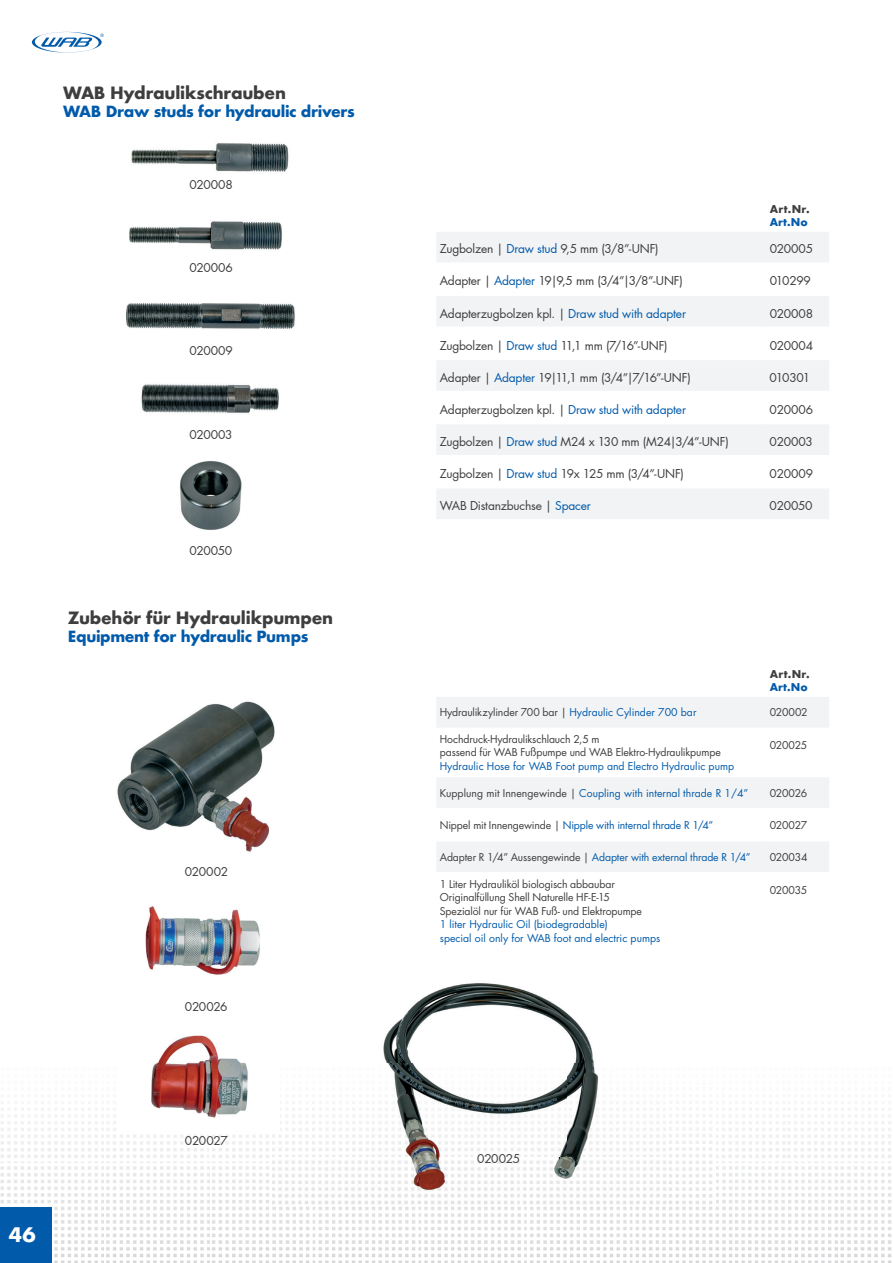
<style>
.page{position:relative;width:893px;height:1263px;background:#fff}
.page>*{position:absolute;margin:0;border:0;box-sizing:border-box;transform-origin:0 0}
.t1{font:700 19.5px "Futura";color:#fff}
.t2{font:700 16.5px "Futura";letter-spacing:-.01em;color:#3e3e3f}
.t3{font:700 15px "Futura";letter-spacing:-.025em;color:#015aaa}
.t4{font:12px "Futura LTW04";letter-spacing:-.015em;color:#3e3e3f}
.t5{font:10.5px/13.5px "Futura";color:#015aaa}
.t6{font:10.5px/13.5px "Futura";letter-spacing:-.01em;color:#3e3e3f}
.t7{font:700 10.5px "Futura";letter-spacing:.03em;color:#3e3e3f}
.t8{font:700 10.5px "Futura";letter-spacing:.01em;color:#015aaa}
.s1{color:#015aaa}
.s2{color:#3e3e3f}
</style>
<div class="page">
<img style="left:273px;top:983px;width:439px;height:221px">
<img style="left:0;top:1163px;width:315px;height:100px">
<img style="left:315px;top:1207px;width:312px;height:56px">
<img style="left:630px;top:1163px;width:262px;height:100px">
<svg style="left:32px;top:32px;width:72px;height:21px"></svg>
<img style="left:117px;top:701px;width:158px;height:151px">
<img style="left:145px;top:906px;width:134px;height:85px">
<img style="left:151px;top:1017px;width:128px;height:115px">
<div style="left:0;top:1208px;width:51px;height:55px;background:#015aaa"></div>
<svg style="left:437px;top:697px;width:392px;height:175px;fill:#f2f3f4"></svg>
<hr style="left:435px;top:727px;width:330px;height:2px;background:#fff">
<hr style="left:765px;top:727px;width:64px;height:2px;background:#fff">
<hr style="left:435px;top:776px;width:330px;height:1px;background:#fff">
<hr style="left:765px;top:776px;width:64px;height:1px;background:#fff">
<hr style="left:435px;top:808px;width:330px;height:1px;background:#fff">
<hr style="left:765px;top:808px;width:64px;height:1px;background:#fff">
<hr style="left:435px;top:840px;width:330px;height:1px;background:#fff">
<hr style="left:765px;top:840px;width:64px;height:1px;background:#fff">
<svg style="left:437px;top:232px;width:392px;height:287px;fill:#f2f3f4"></svg>
<hr style="left:435px;top:262px;width:330px;height:2px;background:#fff">
<hr style="left:765px;top:262px;width:64px;height:2px;background:#fff">
<hr style="left:435px;top:294px;width:330px;height:2px;background:#fff">
<hr style="left:765px;top:294px;width:64px;height:2px;background:#fff">
<hr style="left:435px;top:327px;width:330px;height:1px;background:#fff">
<hr style="left:765px;top:327px;width:64px;height:1px;background:#fff">
<hr style="left:435px;top:359px;width:330px;height:1px;background:#fff">
<hr style="left:765px;top:359px;width:64px;height:1px;background:#fff">
<hr style="left:435px;top:391px;width:330px;height:1px;background:#fff">
<hr style="left:765px;top:391px;width:64px;height:1px;background:#fff">
<hr style="left:435px;top:423px;width:330px;height:1px;background:#fff">
<hr style="left:765px;top:423px;width:64px;height:1px;background:#fff">
<hr style="left:435px;top:455px;width:330px;height:1px;background:#fff">
<hr style="left:765px;top:455px;width:64px;height:1px;background:#fff">
<hr style="left:435px;top:487px;width:330px;height:1px;background:#fff">
<hr style="left:765px;top:487px;width:64px;height:1px;background:#fff">
<img style="left:131px;top:143px;width:158px;height:29px">
<img style="left:129px;top:221px;width:153px;height:29px">
<img style="left:126px;top:303px;width:169px;height:26px">
<img style="left:141px;top:384px;width:138px;height:29px">
<img style="left:180px;top:461px;width:62px;height:69px">
<h2 class="t2" style="left:63px;top:81px;width:224px">WAB Hydraulikschrauben</h2>
<p class="t3" style="left:63px;top:100px;width:293px">WAB Draw studs for hydraulic drivers</p>
<p class="t4" style="left:189px;top:177px;width:45px">020008</p>
<p class="t4" style="left:189px;top:259px;width:45px">020006</p>
<p class="t4" style="left:189px;top:342px;width:45px">020009</p>
<p class="t4" style="left:189px;top:426px;width:45px">020003</p>
<p class="t4" style="left:189px;top:542px;width:44px">020050</p>
<h2 class="t2" style="left:68px;top:606px;width:267px">Zubehör für Hydraulikpumpen</h2>
<p class="t3" style="left:68px;top:625px;width:242px">Equipment for hydraulic Pumps</p>
<h1 class="t1" style="left:9px;top:1221px;width:29px">46</h1>
<p class="t4" style="left:185px;top:863px;width:45px">020002</p>
<p class="t4" style="left:185px;top:998px;width:44px">020026</p>
<p class="t4" style="left:185px;top:1132px;width:44px">020027</p>
<p class="t7" style="left:770px;top:201px;width:42px">Art.Nr.</p>
<p class="t8" style="left:770px;top:214px;width:40px">Art.No</p>
<p class="t4" style="left:440px;top:241px;width:220px">Zugbolzen | <span class="s1">Draw stud</span> 9,5 mm (3/8”-UNF)</p>
<p class="t4" style="left:770px;top:241px;width:45px">020005</p>
<p class="t4" style="left:440px;top:273px;width:245px">Adapter | <span class="s1">Adapter</span> 19|9,5 mm (3/4”|3/8”-UNF)</p>
<p class="t4" style="left:770px;top:273px;width:43px">010299</p>
<p class="t4" style="left:440px;top:305px;width:248px">Adapterzugbolzen kpl. | <span class="s1">Draw stud with adapter</span></p>
<p class="t4" style="left:770px;top:305px;width:45px">020008</p>
<p class="t4" style="left:440px;top:337px;width:229px">Zugbolzen | <span class="s1">Draw stud</span> 11,1 mm (7/16”-UNF)</p>
<p class="t4" style="left:770px;top:337px;width:45px">020004</p>
<p class="t4" style="left:440px;top:369px;width:253px">Adapter | <span class="s1">Adapter</span> 19|11,1 mm (3/4”|7/16”-UNF)</p>
<p class="t4" style="left:770px;top:369px;width:42px">010301</p>
<p class="t4" style="left:440px;top:401px;width:248px">Adapterzugbolzen kpl. | <span class="s1">Draw stud with adapter</span></p>
<p class="t4" style="left:770px;top:401px;width:45px">020006</p>
<p class="t4" style="left:440px;top:433px;width:291px">Zugbolzen | <span class="s1">Draw stud</span> M24 x 130 mm (M24|3/4”-UNF)</p>
<p class="t4" style="left:770px;top:433px;width:45px">020003</p>
<p class="t4" style="left:440px;top:465px;width:246px">Zugbolzen | <span class="s1">Draw stud</span> 19x 125 mm (3/4”-UNF)</p>
<p class="t4" style="left:770px;top:465px;width:45px">020009</p>
<p class="t4" style="left:440px;top:497px;width:153px">WAB Distanzbuchse | <span class="s1">Spacer</span></p>
<p class="t4" style="left:770px;top:497px;width:44px">020050</p>
<p class="t7" style="left:770px;top:667px;width:42px">Art.Nr.</p>
<p class="t8" style="left:770px;top:679px;width:40px">Art.No</p>
<p class="t6" style="left:440px;top:706px;width:258px">Hydraulikzylinder 700 bar | <span class="s1">Hydraulic Cylinder 700 bar</span></p>
<p class="t6" style="left:770px;top:706px;width:40px">020002</p>
<p class="t6" style="left:440px;top:732px;width:283px">Hochdruck-Hydraulikschlauch 2,5 m<br>passend für WAB Fußpumpe und WAB Elektro-Hydraulikpumpe</p>
<p class="t5" style="left:440px;top:759px;width:296px">Hydraulic Hose for WAB Foot pump and Electro Hydraulic pump</p>
<p class="t6" style="left:770px;top:739px;width:39px">020025</p>
<p class="t5" style="left:440px;top:786px;width:310px"><span class="s2">Kupplung mit Innengewinde |</span> Coupling with internal thrade R 1/4”</p>
<p class="t6" style="left:770px;top:786px;width:39px">020026</p>
<p class="t5" style="left:440px;top:818px;width:275px"><span class="s2">Nippel mit Innengewinde |</span> Nipple with internal thrade R 1/4”</p>
<p class="t6" style="left:770px;top:818px;width:39px">020027</p>
<p class="t5" style="left:440px;top:850px;width:312px"><span class="s2">Adapter R 1/4” Aussengewinde |</span> Adapter with external thrade R 1/4”</p>
<p class="t6" style="left:770px;top:850px;width:39px">020034</p>
<p class="t6" style="left:440px;top:877px;width:204px">1 Liter Hydrauliköl biologisch abbaubar<br>Originalfüllung Shell Naturelle HF-E-15<br>Spezialöl nur für WAB Fuß- und Elektropumpe</p>
<p class="t5" style="left:440px;top:917px;width:222px">1 liter Hydraulic Oil (biodegradable)<br>special oil only for WAB foot and electric pumps</p>
<p class="t6" style="left:770px;top:883px;width:39px">020035</p>
<p class="t4" style="left:477px;top:1150px;width:44px">020025</p>
</div>
